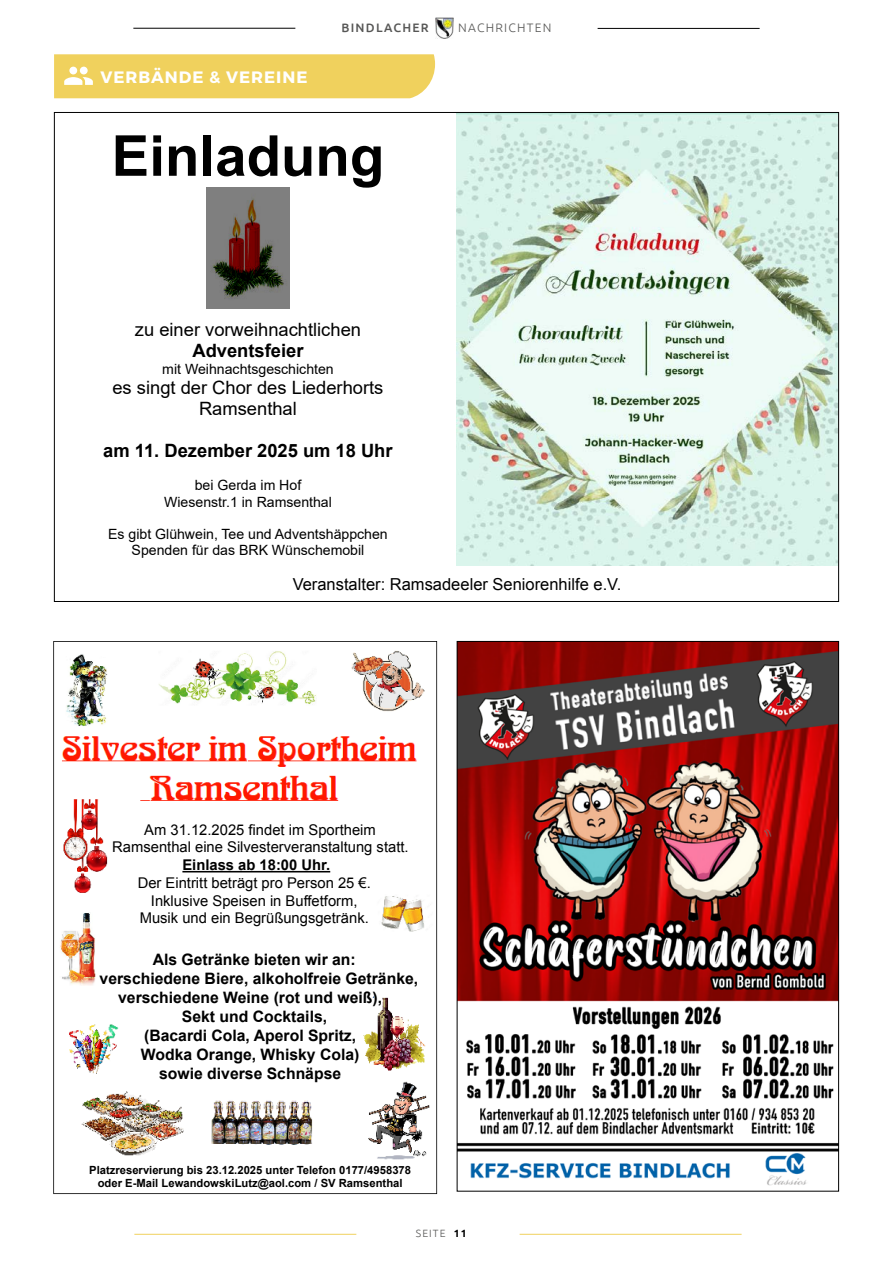
<style>
.page{position:relative;width:893px;height:1263px;background:#fff}
.page>*{position:absolute;margin:0;border:0;box-sizing:border-box;transform-origin:0 0}
.t1{font:700 56.4px "Arial";color:#000}
.t2{font:18.3px/21px "Arial";color:#000;text-align:center}
.t3{font:700 18.3px "Arial";color:#000}
.t4{font:16.5px "Arial";color:#000}
.t5{font:700 16.5px "Montserrat";letter-spacing:.06em;color:#fff}
.t6{font:700 15.75px "Arial";color:#000}
.t7{font:14.7px/17.7px "Arial";color:#000;text-align:center}
.t8{font:700 14.7px "Arial";color:#000}
.t9{font:14.1px/16.2px "Arial";color:#000;text-align:center}
.t10{font:300 12.3px "Ubuntu";letter-spacing:.1em;color:#575756}
.t11{font:500 12.3px "Ubuntu";letter-spacing:.1em;color:#575756}
.t12{font:700 11.25px/13.5px "Arial";color:#000;text-align:center}
.t13{font:300 10.5px "Ubuntu";letter-spacing:.1em;color:#575756}
.s1{font-weight:700;color:#000}
</style>
<div class="page">
<img style="left:53px;top:641px;width:385px;height:554px">
<svg style="left:102px;top:812px;width:319px;height:269px"></svg>
<div style="left:92px;top:1160px;width:312px;height:27px;background:#fff"></div>
<img style="left:457px;top:114px;width:380px;height:452px">
<img style="left:207px;top:188px;width:82px;height:121px">
<img style="left:459px;top:643px;width:378px;height:543px">
<div style="left:54px;top:54px;width:381px;height:44px;background:#f0d15d"></div>
<hr style="left:182px;top:871px;width:148px;height:1px;background:#000">
<hr style="left:133px;top:28px;width:162px;height:1px;background:#000">
<hr style="left:598px;top:28px;width:162px;height:1px;background:#000">
<img style="left:435px;top:18px;width:18px;height:20px">
<hr style="left:134px;top:1234px;width:222px;height:1px;background:#f0d15d">
<hr style="left:520px;top:1234px;width:222px;height:1px;background:#f0d15d">
<p class="t5" style="left:100px;top:67px;width:209px">VERBÄNDE &amp; VEREINE</p>
<p class="t11" style="left:341px;top:20px;width:89px">BINDLACHER</p>
<p class="t10" style="left:458px;top:21px;width:95px">NACHRICHTEN</p>
<h1 class="t1" style="left:112px;top:116px;width:274px">Einladung</h1>
<p class="t2" style="left:135px;top:318px;width:228px">zu einer vorweihnachtlichen</p>
<p class="t3" style="left:192px;top:337px;width:113px">Adventsfeier</p>
<p class="t9" style="left:162px;top:360px;width:173px">mit Weihnachtsgeschichten</p>
<p class="t2" style="left:112px;top:377px;width:272px">es singt der Chor des Liederhorts<br>Ramsenthal</p>
<p class="t3" style="left:103px;top:438px;width:291px">am 11. Dezember 2025 um 18 Uhr</p>
<p class="t9" style="left:164px;top:477px;width:169px">bei Gerda im Hof<br>Wiesenstr.1 in Ramsenthal</p>
<p class="t9" style="left:108px;top:526px;width:281px">Es gibt Glühwein, Tee und Adventshäppchen<br>Spenden für das BRK Wünschemobil</p>
<p class="t4" style="left:293px;top:573px;width:330px">Veranstalter: Ramsadeeler Seniorenhilfe e.V.</p>
<p class="t7" style="left:112px;top:821px;width:298px">Am 31.12.2025 findet im Sportheim<br>Ramsenthal eine Silvesterveranstaltung statt.</p>
<p class="t8" style="left:182px;top:855px;width:149px">Einlass ab 18:00 Uhr.</p>
<p class="t7" style="left:138px;top:874px;width:235px">Der Eintritt beträgt pro Person 25 €.<br>Inklusive Speisen in Buffetform,<br>Musik und ein Begrüßungsgetränk.</p>
<p class="t6" style="left:153px;top:949px;width:205px">Als Getränke bieten wir an:</p>
<p class="t6" style="left:100px;top:968px;width:320px">verschiedene Biere, alkoholfreie Getränke,</p>
<p class="t6" style="left:118px;top:987px;width:266px">verschiedene Weine (rot und weiß),</p>
<p class="t6" style="left:182px;top:1006px;width:147px">Sekt und Cocktails,</p>
<p class="t6" style="left:144px;top:1025px;width:214px">(Bacardi Cola, Aperol Spritz,</p>
<p class="t6" style="left:141px;top:1044px;width:220px">Wodka Orange, Whisky Cola)</p>
<p class="t6" style="left:159px;top:1063px;width:184px">sowie diverse Schnäpse</p>
<p class="t12" style="left:89px;top:1163px;width:323px">Platzreservierung bis 23.12.2025 unter Telefon 0177/4958378 oder E-Mail LewandowskiLutz@aol.com / SV Ramsenthal</p>
<p class="t13" style="left:416px;top:1227px;width:52px">SEITE <span class="s1">11</span></p>
</div>
